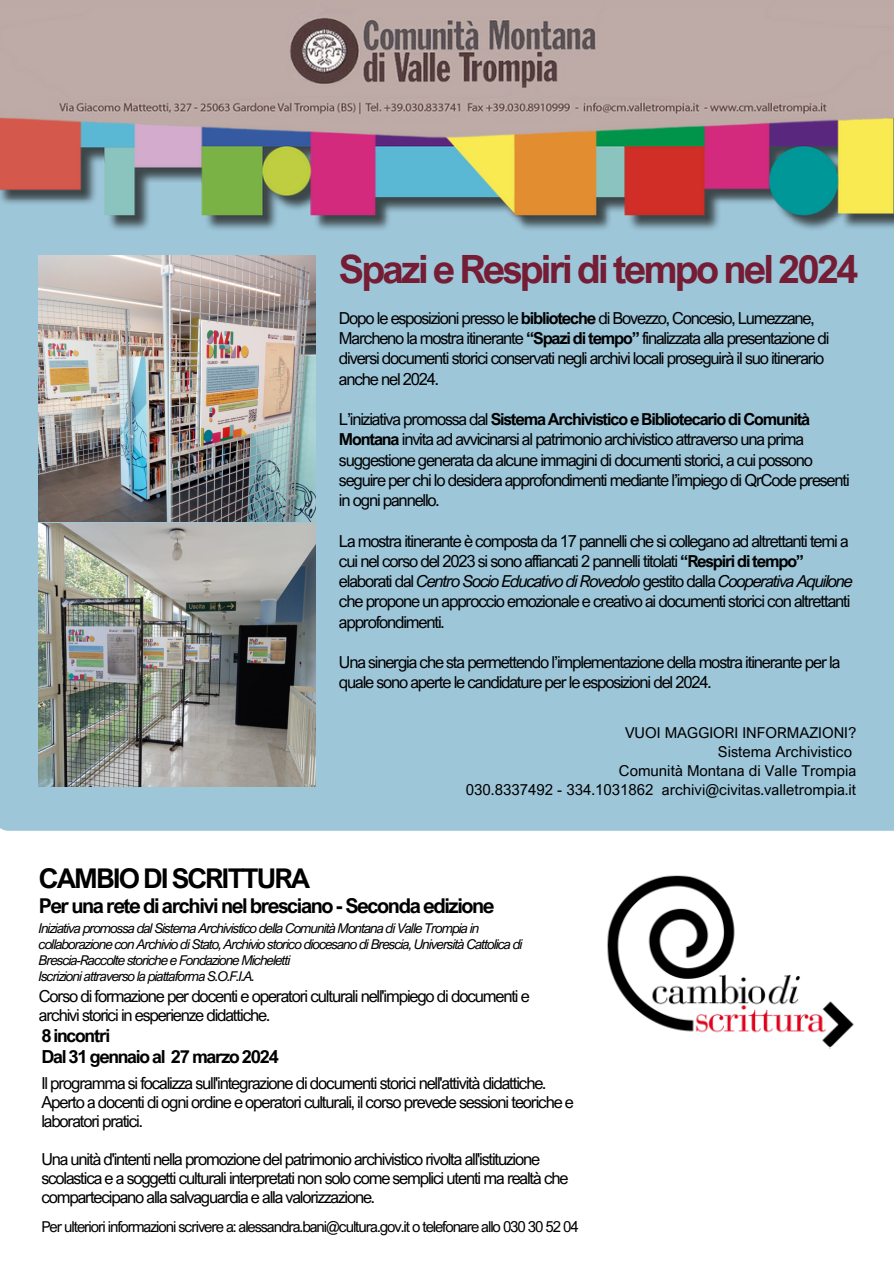
<style>
.page{position:relative;width:894px;height:1264px;background:#fff}
.page>*{position:absolute;margin:0;border:0;box-sizing:border-box;transform-origin:0 0}
.t1{font:700 39px "Arial Nova";letter-spacing:-.07em;color:#741d35}
.t2{font:700 27.15px "Arial Nova";letter-spacing:-.07em;color:#000}
.t3{font:700 20.4px "Arial Nova";letter-spacing:-.07em;color:#000}
.t4{font:700 18px "Arial Nova";letter-spacing:-.07em;color:#000}
.t5{font:16.5px/20.2px "Arial Nova";letter-spacing:-.07em;color:#000}
.t6{font:15px "Arial Nova";color:#000}
.t7{font:15px "Arial Nova";letter-spacing:-.07em;color:#000}
.t8{font:italic 13.5px/15.8px "Arial Nova";letter-spacing:-.07em;color:#000}
.s1{font-weight:700}
.s2{font-style:italic}
</style>
<div class="page">
<div style="left:0;top:235px;width:893px;height:595px;background:#9dc6d9"></div>
<img style="left:0;top:154px;width:893px;height:81px">
<img style="left:0;top:0;width:893px;height:154px">
<img style="left:607px;top:875px;width:247px;height:174px">
<img style="left:39px;top:255px;width:277px;height:532px">
<p class="t1" style="left:339px;top:245px;width:521px">Spazi e Respiri di tempo nel 2024</p>
<p class="t5" style="left:339px;top:307px;width:492px">Dopo le esposizioni presso le <span class="s1">biblioteche</span> di Bovezzo, Concesio, Lumezzane, Marcheno la mostra itinerante <span class="s1">“Spazi di tempo”</span> finalizzata alla presentazione di diversi documenti storici conservati negli archivi locali proseguirà il suo itinerario anche nel 2024.</p>
<p class="t5" style="left:339px;top:409px;width:512px">L’iniziativa promossa dal <span class="s1">Sistema Archivistico e Bibliotecario di Comunità Montana</span> invita ad avvicinarsi al patrimonio archivistico attraverso una prima suggestione generata da alcune immagini di documenti storici, a cui possono seguire per chi lo desidera approfondimenti mediante l’impiego di QrCode presenti in ogni pannello.</p>
<p class="t5" style="left:339px;top:530px;width:515px">La mostra itinerante è composta da 17 pannelli che si collegano ad altrettanti temi a cui nel corso del 2023 si sono affiancati 2 pannelli titolati <span class="s1">“Respiri di tempo” </span>elaborati dal <span class="s2">Centro Socio Educativo di Rovedolo</span> gestito dalla <span class="s2">Cooperativa Aquilone </span>che propone un approccio emozionale e creativo ai documenti storici con altrettanti approfondimenti.</p>
<p class="t5" style="left:339px;top:652px;width:502px">Una sinergia che sta permettendo l’implementazione della mostra itinerante per la quale sono aperte le candidature per le esposizioni del 2024.</p>
<p class="t6" style="left:625px;top:723px;width:233px">VUOI MAGGIORI INFORMAZIONI?</p>
<p class="t6" style="left:717px;top:742px;width:136px">Sistema Archivistico</p>
<p class="t6" style="left:618px;top:761px;width:239px">Comunità Montana di Valle Trompia</p>
<p class="t6" style="left:466px;top:780px;width:392px">030.8337492 - 334.1031862 archivi@civitas.valletrompia.it</p>
<p class="t2" style="left:39px;top:861px;width:272px">CAMBIO DI SCRITTURA</p>
<p class="t3" style="left:39px;top:892px;width:457px">Per una rete di archivi nel bresciano - Seconda edizione</p>
<p class="t8" style="left:39px;top:920px;width:485px">Iniziativa promossa dal Sistema Archivistico della Comunità Montana di Valle Trompia in collaborazione con Archivio di Stato, Archivio storico diocesano di Brescia, Università Cattolica di<br>Brescia-Raccolte storiche e Fondazione Micheletti</p>
<p class="t8" style="left:39px;top:967px;width:218px">Iscrizioni attraverso la piattaforma S.O.F.I.A.</p>
<p class="t5" style="left:39px;top:985px;width:492px;line-height:19.2px">Corso di formazione per docenti e operatori culturali nell'impiego di documenti e archivi storici in esperienze didattiche.</p>
<p class="t4" style="left:41px;top:1024px;width:70px">8 incontri</p>
<p class="t4" style="left:41px;top:1045px;width:239px">Dal 31 gennaio al 27 marzo 2024</p>
<p class="t5" style="left:41px;top:1072px;width:506px">Il programma si focalizza sull'integrazione di documenti storici nell'attività didattiche.</p>
<p class="t5" style="left:41px;top:1091px;width:534px;line-height:19.2px">Aperto a docenti di ogni ordine e operatori culturali, il corso prevede sessioni teoriche e laboratori pratici.</p>
<p class="t5" style="left:41px;top:1149px;width:528px;line-height:19.2px">Una unità d'intenti nella promozione del patrimonio archivistico rivolta all'istituzione scolastica e a soggetti culturali interpretati non solo come semplici utenti ma realtà che compartecipano alla salvaguardia e alla valorizzazione.</p>
<p class="t7" style="left:41px;top:1216px;width:538px">Per ulteriori informazioni scrivere a: alessandra.bani@cultura.gov.it o telefonare allo 030 30 52 04</p>
</div>
